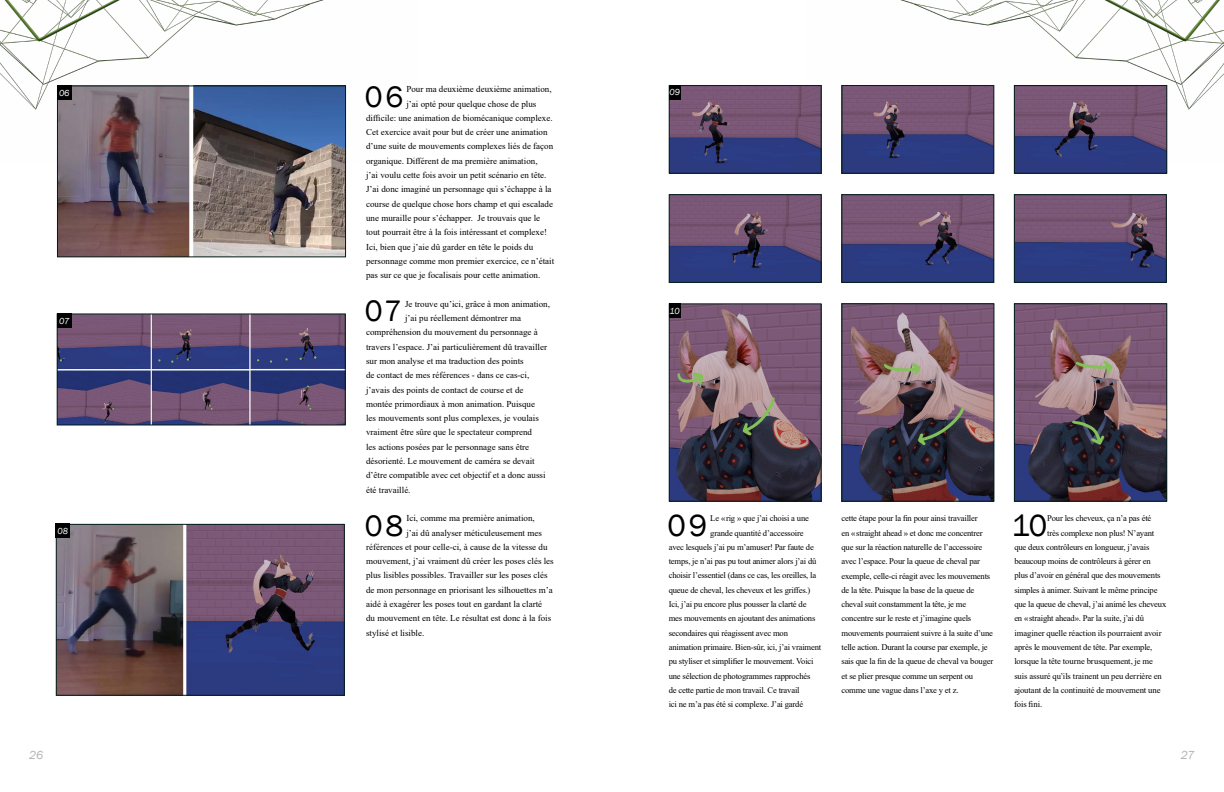
<style>
.page{position:relative;width:1224px;height:792px;background:#fff}
.page>*{position:absolute;margin:0;border:0;box-sizing:border-box;transform-origin:0 0}
.t1{font:31.4px "Franklin Gothic";color:#000}
.t2{font:30.5px "Franklin Gothic";color:#000}
.t3{font:italic 12px "Franklin Gothic";color:#b4b4b4}
.t4{font:9px "Times New Roman";color:#000}
.t5{font:italic 9px "Franklin Gothic";color:#fff}
.t6{font:8.7px "Times New Roman";letter-spacing:-.02em;color:#000}
.t7{font:8.6px/14.3px "Times New Roman";letter-spacing:-.02em;color:#000}
.s1{font-size:8.7px}
</style>
<div class="page">
<img style="left:0;top:0;width:347px;height:162px">
<img style="left:900px;top:0;width:324px;height:162px">
<img style="left:671px;top:87px;width:149px;height:85px">
<div style="left:669px;top:85px;width:153px;height:89px;border:1px solid #021c1a"></div>
<img style="left:843px;top:87px;width:149px;height:85px">
<div style="left:841px;top:85px;width:153px;height:89px;border:1px solid #021c1a"></div>
<img style="left:1016px;top:87px;width:149px;height:85px">
<div style="left:1014px;top:85px;width:153px;height:89px;border:1px solid #021c1a"></div>
<img style="left:671px;top:196px;width:149px;height:85px">
<div style="left:669px;top:194px;width:153px;height:89px;border:1px solid #021c1a"></div>
<img style="left:843px;top:196px;width:149px;height:85px">
<div style="left:841px;top:194px;width:153px;height:89px;border:1px solid #021c1a"></div>
<img style="left:1016px;top:196px;width:149px;height:85px">
<div style="left:1014px;top:194px;width:153px;height:89px;border:1px solid #021c1a"></div>
<img style="left:671px;top:305px;width:149px;height:195px">
<div style="left:669px;top:303px;width:153px;height:199px;border:1px solid #021c1a"></div>
<img style="left:843px;top:305px;width:149px;height:195px">
<div style="left:841px;top:303px;width:153px;height:199px;border:1px solid #021c1a"></div>
<img style="left:1016px;top:305px;width:149px;height:195px">
<div style="left:1014px;top:303px;width:153px;height:199px;border:1px solid #021c1a"></div>
<img style="left:59px;top:87px;width:285px;height:168px">
<div style="left:57px;top:85px;width:289px;height:172px;border:1px solid #021c1a"></div>
<img style="left:59px;top:315px;width:285px;height:108px">
<div style="left:57px;top:313px;width:289px;height:112px;border:1px solid #021c1a"></div>
<img style="left:58px;top:526px;width:285px;height:168px">
<div style="left:56px;top:524px;width:289px;height:172px;border:1px solid #021c1a"></div>
<div style="left:57px;top:86px;width:14px;height:14px;background:#020203"></div>
<div style="left:57px;top:313px;width:14px;height:15px;background:#020203"></div>
<div style="left:56px;top:524px;width:14px;height:14px;background:#020203"></div>
<div style="left:669px;top:85px;width:12px;height:14px;background:#020203"></div>
<div style="left:669px;top:303px;width:12px;height:14px;background:#020203"></div>
<p class="t5" style="left:59px;top:87px;width:12px">06</p>
<p class="t5" style="left:59px;top:315px;width:12px">07</p>
<p class="t5" style="left:58px;top:525px;width:12px">08</p>
<h2 class="t2" style="left:365px;top:77px;width:40px">06</h2>
<p class="t4" style="left:406px;top:83px;width:147px">Pour ma deuxième deuxième animation,</p>
<p class="t4" style="left:406px;top:97px;width:131px">j’ai opté pour quelque chose de plus</p>
<p class="t4" style="left:366px;top:112px;width:188px">difficile: une animation de biomécanique complexe.</p>
<p class="t4" style="left:366px;top:126px;width:183px">Cet exercice avait pour but de créer une animation</p>
<p class="t4" style="left:366px;top:140px;width:189px">d’une suite de mouvements complexes liés de façon</p>
<p class="t4" style="left:366px;top:154px;width:173px">organique. Différent de ma première animation,</p>
<p class="t4" style="left:366px;top:169px;width:182px">j’ai voulu cette fois avoir un petit scénario en tête.</p>
<p class="t4" style="left:366px;top:183px;width:187px">J’ai donc imaginé un personnage qui s’échappe à la</p>
<p class="t4" style="left:366px;top:197px;width:188px">course de quelque chose hors champ et qui escalade</p>
<p class="t4" style="left:366px;top:212px;width:176px">une muraille pour s’échapper. Je trouvais que le</p>
<p class="t4" style="left:366px;top:226px;width:182px">tout pourrait être à la fois intéressant et complexe!</p>
<p class="t4" style="left:366px;top:240px;width:169px">Ici, bien que j’aie dû garder en tête le poids du</p>
<p class="t4" style="left:366px;top:255px;width:190px">personnage comme mon premier exercice, ce n’était</p>
<p class="t4" style="left:366px;top:269px;width:176px">pas sur ce que je focalisais pour cette animation.</p>
<h2 class="t2" style="left:365px;top:292px;width:39px">07</h2>
<p class="t4" style="left:405px;top:297px;width:146px">Je trouve qu’ici, grâce à mon animation,</p>
<p class="t4" style="left:405px;top:312px;width:117px">j’ai pu réellement démontrer ma</p>
<p class="t4" style="left:366px;top:326px;width:173px">compréhension du mouvement du personnage à</p>
<p class="t4" style="left:366px;top:340px;width:182px">travers l’espace. J’ai particulièrement dû travailler</p>
<p class="t4" style="left:366px;top:355px;width:159px">sur mon analyse et ma traduction des points</p>
<p class="t4" style="left:366px;top:369px;width:165px">de contact de mes références - dans ce cas-ci,</p>
<p class="t4" style="left:366px;top:383px;width:159px">j’avais des points de contact de course et de</p>
<p class="t4" style="left:366px;top:398px;width:170px">montée primordiaux à mon animation. Puisque</p>
<p class="t4" style="left:366px;top:412px;width:174px">les mouvements sont plus complexes, je voulais</p>
<p class="t4" style="left:366px;top:426px;width:167px">vraiment être sûre que le spectateur comprend</p>
<p class="t4" style="left:366px;top:440px;width:165px">les actions posées par le personnage sans être</p>
<p class="t4" style="left:366px;top:455px;width:170px">désorienté. Le mouvement de caméra se devait</p>
<p class="t4" style="left:366px;top:469px;width:181px">d’être compatible avec cet objectif et a donc aussi</p>
<p class="t4" style="left:366px;top:483px;width:46px">été travaillé.</p>
<h2 class="t2" style="left:365px;top:506px;width:40px">08</h2>
<p class="t4" style="left:406px;top:512px;width:130px">Ici, comme ma première animation,</p>
<p class="t4" style="left:406px;top:526px;width:137px">j’ai dû analyser méticuleusement mes</p>
<p class="t4" style="left:366px;top:541px;width:183px">références et pour celle-ci, à cause de la vitesse du</p>
<p class="t4" style="left:366px;top:555px;width:189px">mouvement, j’ai vraiment dû créer les poses clés les</p>
<p class="t4" style="left:366px;top:569px;width:183px">plus lisibles possibles. Travailler sur les poses clés</p>
<p class="t4" style="left:366px;top:583px;width:188px">de mon personnage en priorisant les silhouettes m’a</p>
<p class="t4" style="left:366px;top:598px;width:178px">aidé à exagérer les poses tout en gardant la clarté</p>
<p class="t4" style="left:366px;top:612px;width:187px">du mouvement en tête. Le résultat est donc à la fois</p>
<p class="t4" style="left:366px;top:626px;width:60px">stylisé et lisible.</p>
<p class="t5" style="left:669px;top:87px;width:12px">09</p>
<p class="t5" style="left:670px;top:305px;width:12px">10</p>
<h1 class="t1" style="left:667px;top:506px;width:41px">09</h1>
<p class="t7" style="left:710px;top:511px;width:100px">Le «rig » que j’ai choisi a une</p>
<p class="t7" style="left:710px;top:525px;width:95px">grande quantité d’accessoire</p>
<p class="t7" style="left:669px;top:540px;width:147px">avec lesquels j’ai pu m’amuser! Par faute de</p>
<p class="t7" style="left:669px;top:554px;width:149px">temps, je n’ai pas pu tout animer alors j’ai dû</p>
<p class="t7" style="left:669px;top:568px;width:149px">choisir l’essentiel (dans ce cas, les oreilles, la</p>
<p class="t7" style="left:669px;top:582px;width:143px">queue de cheval, les cheveux et les griffes.)</p>
<p class="t7" style="left:669px;top:597px;width:139px">Ici, j’ai pu encore plus pousser la clarté de</p>
<p class="t7" style="left:669px;top:611px;width:148px">mes mouvements en ajoutant des animations</p>
<p class="t7" style="left:669px;top:625px;width:121px">secondaires qui réagissent avec mon</p>
<p class="t7" style="left:669px;top:640px;width:154px">animation primaire. Bien-sûr, ici, j’ai vraiment</p>
<p class="t7" style="left:669px;top:654px;width:146px">pu styliser et simplifier le mouvement. Voici</p>
<p class="t7" style="left:669px;top:668px;width:143px">une sélection de photogrammes rapprochés</p>
<p class="t7" style="left:669px;top:683px;width:132px">de cette partie de mon travail. Ce travail</p>
<p class="t7" style="left:669px;top:697px;width:136px">ici ne m’a pas été si complexe. J’ai gardé</p>
<p class="t7" style="left:842px;top:511px;width:153px">cette étape pour la fin pour ainsi travailler<br>en «straight ahead » et donc me concentrer que sur la réaction naturelle de l’accessoire avec l’espace. Pour la queue de cheval par exemple, celle-ci réagit avec les mouvements de la tête. Puisque la base de la queue de cheval suit constamment la tête, je me concentre sur le reste et j’imagine quels mouvements pourraient suivre à la suite d’une telle action. Durant la course par exemple, je sais que la fin de la queue de cheval va bouger et se plier presque comme un serpent ou comme une vague dans l’axe y et z.</p>
<h1 class="t1" style="left:1011px;top:506px;width:37px">10</h1>
<p class="t7" style="left:1047px;top:511px;width:106px">Pour les cheveux, ça n’a pas été</p>
<p class="t7" style="left:1047px;top:525px;width:109px">très complexe non plus! N’ayant</p>
<p class="t7" style="left:1014px;top:540px;width:137px">que deux contrôleurs en longueur, j’avais</p>
<p class="t7" style="left:1014px;top:554px;width:138px">beaucoup moins de contrôleurs à gérer en</p>
<p class="t7" style="left:1014px;top:568px;width:148px">plus d’avoir en général que des mouvements</p>
<p class="t7" style="left:1014px;top:582px;width:145px">simples à animer. Suivant le même principe</p>
<p class="t7" style="left:1014px;top:597px;width:154px">que la queue de cheval, j’ai animé les cheveux</p>
<p class="t7" style="left:1014px;top:611px;width:131px">en «straight ahead». Par la suite, j’ai dû</p>
<p class="t7" style="left:1014px;top:625px;width:149px">imaginer quelle réaction ils pourraient avoir</p>
<p class="t7" style="left:1014px;top:640px;width:140px">après le mouvement de tête. Par exemple,</p>
<p class="t7" style="left:1014px;top:654px;width:140px">lorsque la tête tourne brusquement, je me</p>
<p class="t7" style="left:1014px;top:668px;width:149px">suis assuré qu’ils trainent un peu derrière en</p>
<p class="t7" style="left:1014px;top:683px;width:148px">ajoutant de la continuité de <span class="s1">mouvement une</span></p>
<p class="t6" style="left:1014px;top:698px;width:30px">fois fini.</p>
<h3 class="t3" style="left:29px;top:748px;width:16px">26</h3>
<h3 class="t3" style="left:1181px;top:748px;width:15px">27</h3>
</div>
